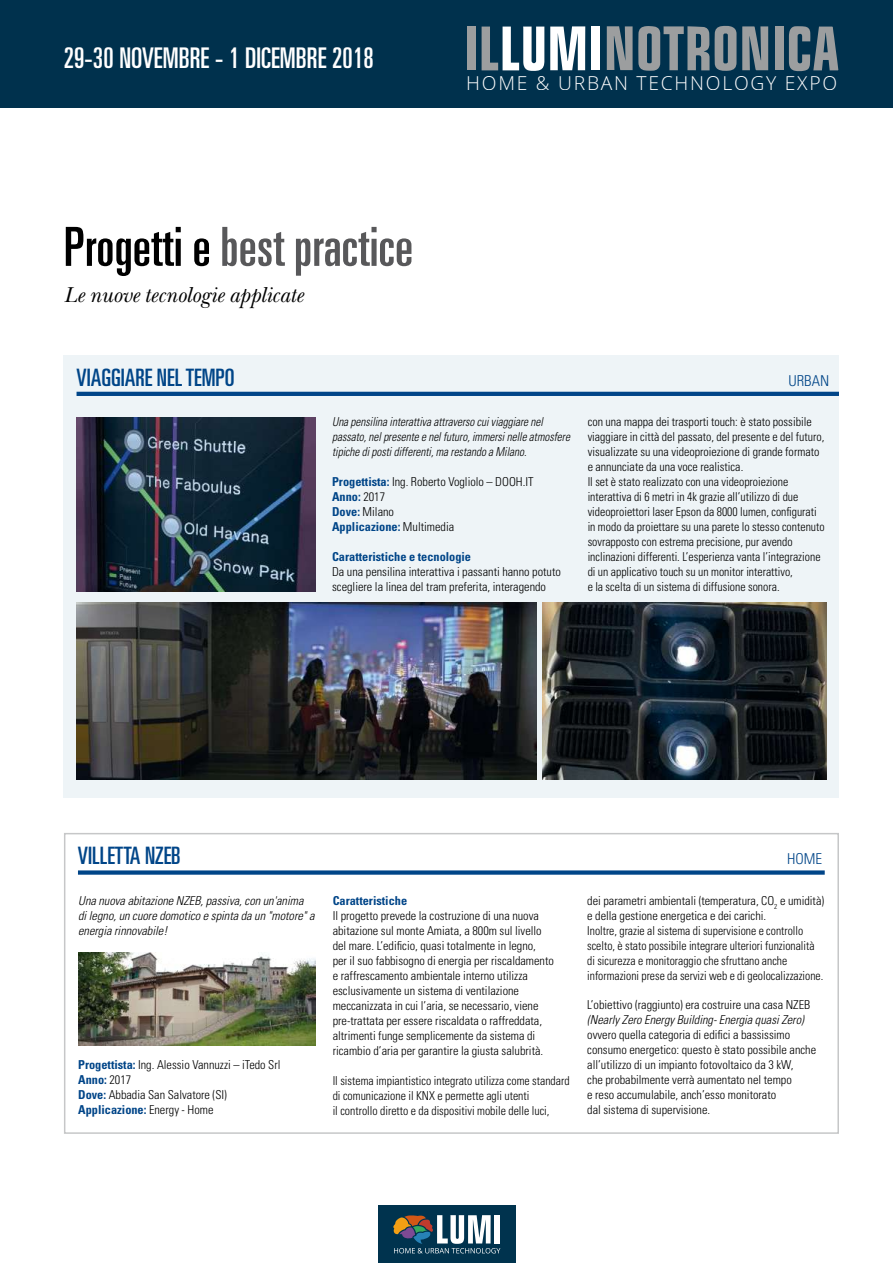
<style>
.page{position:relative;width:893px;height:1263px;background:#fff}
.page>*{position:absolute;margin:0;border:0;box-sizing:border-box;transform-origin:0 0}
.t1{font:ultra-condensed 54px "Univers LT Std";letter-spacing:.005em;color:#58585a}
.t2{font:ultra-condensed 28.5px "Univers LT Std";letter-spacing:.005em;color:#fff}
.t3{font:ultra-condensed 24px "Univers LT Std";color:#004588}
.t4{font:italic 22.5px "New Baskerville Std";color:#000;scale:.95 1}
.t5{font:300 19.35px "Open Sans";letter-spacing:.09em;color:#fff}
.t6{font:300 condensed 15px "Univers LT Std";color:#004588}
.t7{font:300 condensed 12.3px/15px "Univers LT Std";color:#000}
.t8{font:italic 300 condensed 12.3px/15px "Univers LT Std";color:#000}
.t9{font:italic 300 condensed 12.3px/15px "Univers LT Std";color:#000;scale:.91 1}
.t10{font:300 condensed 12.3px/15px "Univers LT Std";color:#000;scale:.96 1}
.t11{font:700 condensed 12.3px "Univers LT Std";color:#004588}
.s1{color:#000}
.s2{font-weight:700;color:#004588}
</style>
<div class="page">
<div style="left:0;top:0;width:893px;height:107px;background:#00314d"></div>
<svg style="left:550px;top:26px;width:35px;height:44px"></svg>
<svg style="left:742px;top:26px;width:26px;height:44px"></svg>
<svg style="left:715px;top:26px;width:21px;height:45px"></svg>
<svg style="left:789px;top:26px;width:49px;height:45px"></svg>
<svg style="left:607px;top:26px;width:102px;height:45px"></svg>
<svg style="left:482px;top:27px;width:62px;height:44px"></svg>
<div style="left:467px;top:27px;width:8px;height:43px;background:#9c9e9f"></div>
<div style="left:592px;top:27px;width:8px;height:43px;background:#fff"></div>
<div style="left:775px;top:26px;width:8px;height:44px;background:#9c9e9f"></div>
<div style="left:378px;top:1205px;width:137px;height:58px;background:#00334e"></div>
<svg style="left:393px;top:1215px;width:107px;height:38px"></svg>
<div style="left:64px;top:355px;width:775px;height:442px;background:#eef4f7"></div>
<img style="left:77px;top:603px;width:459px;height:177px">
<hr style="left:77px;top:392px;width:762px;height:4px;background:#004588">
<img style="left:77px;top:417px;width:238px;height:175px">
<img style="left:543px;top:603px;width:284px;height:177px">
<div style="left:64px;top:833px;width:775px;height:301px;border:2px solid #c6c7c8"></div>
<img style="left:78px;top:952px;width:238px;height:93px">
<div style="left:78px;top:870px;width:747px;height:5px;background:#004588"></div>
<h2 class="t2" style="left:64px;top:41px;width:311px">29-30 NOVEMBRE - 1 DICEMBRE 2018</h2>
<h1 class="t1" style="left:64px;top:216px;width:351px"><span class="s1">Progetti e</span> best practice</h1>
<h3 class="t4" style="left:64px;top:281px;width:253px">Le nuove tecnologie applicate</h3>
<h3 class="t5" style="left:466px;top:69px;width:372px">HOME &amp; URBAN TECHNOLOGY EXPO</h3>
<h3 class="t3" style="left:77px;top:364px;width:160px">VIAGGIARE NEL TEMPO</h3>
<p class="t6" style="left:788px;top:371px;width:42px">URBAN</p>
<p class="t9" style="left:332px;top:415px;width:263px">Una pensilina interattiva attraverso cui viaggiare nel passato, nel presente e nel futuro, immersi nelle atmosfere tipiche di posti differenti, ma restando a Milano.</p>
<p class="t7" style="left:332px;top:474px;width:203px"><span class="s2">Progettista:</span> Ing. Roberto Vogliolo – DOOH.IT<br><span class="s2">Anno:</span> 2017<br><span class="s2">Dove:</span> Milano<br><span class="s2">Applicazione:</span> Multimedia</p>
<p class="t11" style="left:332px;top:549px;width:141px">Caratteristiche e tecnologie</p>
<p class="t7" style="left:332px;top:564px;width:230px">Da una pensilina interattiva i passanti hanno potuto scegliere la linea del tram preferita, interagendo</p>
<p class="t7" style="left:588px;top:414px;width:238px">con una mappa dei trasporti touch: è stato possibile viaggiare in città del passato, del presente e del futuro, visualizzate su una videoproiezione di grande formato e annunciate da una voce realistica.<br>Il set è stato realizzato con una videoproiezione interattiva di 6 metri in 4k grazie all’utilizzo di due videoproiettori laser Epson da 8000 lumen, configurati in modo da proiettare su una parete lo stesso contenuto sovrapposto con estrema precisione, pur avendo inclinazioni differenti. L’esperienza vanta l’integrazione di un applicativo touch su un monitor interattivo,<br>e la scelta di un sistema di diffusione sonora.</p>
<h3 class="t3" style="left:78px;top:842px;width:104px">VILLETTA NZEB</h3>
<p class="t6" style="left:787px;top:850px;width:37px">HOME</p>
<p class="t8" style="left:78px;top:893px;width:238px">Una nuova abitazione NZEB, passiva, con un'anima di legno, un cuore domotico e spinta da un "motore" a energia rinnovabile!</p>
<p class="t7" style="left:78px;top:1057px;width:204px"><span class="s2">Progettista:</span> Ing. Alessio Vannuzzi – iTedo Srl<br><span class="s2">Anno:</span> 2017<br><span class="s2">Dove:</span> Abbadia San Salvatore (SI)<br><span class="s2">Applicazione:</span> Energy - Home</p>
<p class="t11" style="left:333px;top:893px;width:76px">Caratteristiche</p>
<p class="t7" style="left:333px;top:908px;width:223px">Il progetto prevede la costruzione di una nuova abitazione sul monte Amiata, a 800m sul livello del mare. L’edificio, quasi totalmente in legno,<br>per il suo fabbisogno di energia per riscaldamento e raffrescamento ambientale interno utilizza esclusivamente un sistema di ventilazione meccanizzata in cui l’aria, se necessario, viene pre-trattata per essere riscaldata o raffreddata, altrimenti funge semplicemente da sistema di ricambio d’aria per garantire la giusta salubrità.</p>
<p class="t10" style="left:333px;top:1073px;width:248px">Il sistema impiantistico integrato utilizza come standard di comunicazione il KNX e permette agli utenti<br>il controllo diretto e da dispositivi mobile delle luci,</p>
<p class="t7" style="left:587px;top:893px;width:238px">dei parametri ambientali (temperatura, CO<sub>2</sub> e umidità) e della gestione energetica e dei carichi.<br>Inoltre, grazie al sistema di supervisione e controllo scelto, è stato possibile integrare ulteriori funzionalità di sicurezza e monitoraggio che sfruttano anche informazioni prese da servizi web e di geolocalizzazione.</p>
<p class="t7" style="left:587px;top:997px;width:225px">L’obiettivo (raggiunto) era costruire una casa NZEB</p>
<p class="t8" style="left:587px;top:1012px;width:218px">(Nearly Zero Energy Building- Energia quasi Zero)</p>
<p class="t7" style="left:587px;top:1027px;width:231px">ovvero quella categoria di edifici a bassissimo consumo energetico: questo è stato possibile anche all’utilizzo di un impianto fotovoltaico da 3 kW,<br>che probabilmente verrà aumentato nel tempo<br>e reso accumulabile, anch’esso monitorato<br>dal sistema di supervisione.</p>
</div>
